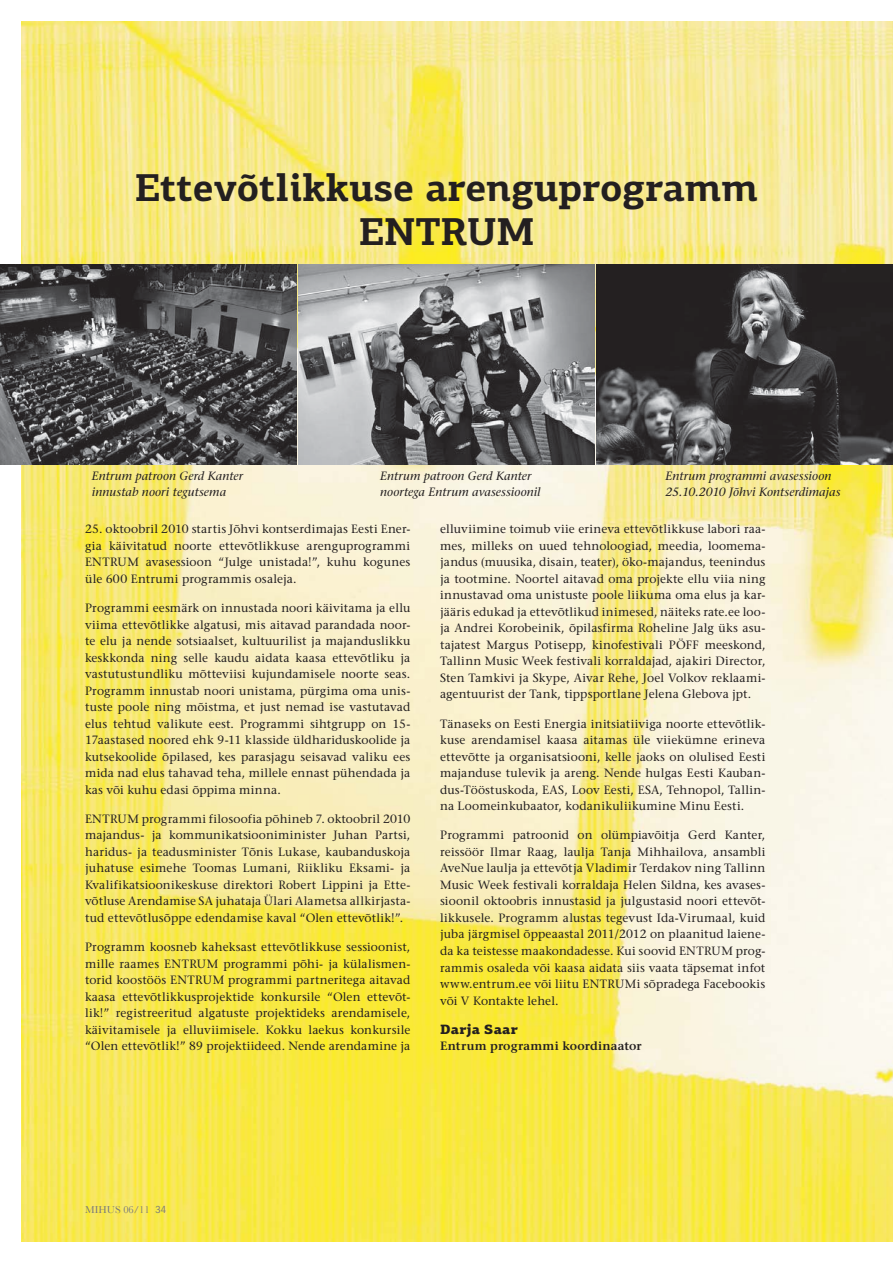
<style>
.page{position:relative;width:893px;height:1263px;background:#fff}
.page>*{position:absolute;margin:0;border:0;box-sizing:border-box;transform-origin:0 0}
.t1{font:700 39px/43.5px "PF Centro Slab Pro";color:#231f20;text-align:center}
.t2{font:900 13.5px "PF Centro Slab Pro";letter-spacing:.025em;color:#231f20}
.t3{font:12px/16.5px "Stone Serif";letter-spacing:.015em;color:#231f20;text-align:justify}
.t4{font:italic 12px/16.5px "Stone Serif";letter-spacing:.01em;color:#231f20}
.t5{font:600 12px "Stone Serif";letter-spacing:.015em;color:#231f20}
.t6{font:10.5px "Baskerville";color:#77787b}
.s1{font-family:"ITC Franklin Gothic Std";font-stretch:condensed}
</style>
<div class="page">
<img style="left:21px;top:21px;width:872px;height:1221px">
<img style="left:0;top:265px;width:296px;height:200px">
<img style="left:299px;top:265px;width:296px;height:200px">
<img style="left:597px;top:265px;width:296px;height:200px">
<h1 class="t1" style="left:135px;top:171px;width:625px">Ettevõtlikkuse arenguprogramm<br>ENTRUM</h1>
<p class="t4" style="left:92px;top:469px;width:153px">Entrum patroon Gerd Kanter innustab noori tegutsema</p>
<p class="t4" style="left:380px;top:469px;width:162px">Entrum patroon Gerd Kanter noortega Entrum avasessioonil</p>
<p class="t4" style="left:665px;top:469px;width:177px">Entrum programmi avasessioon<br>25.10.2010 Jõhvi Kontserdimajas</p>
<p class="t3" style="left:85px;top:522px;width:327px">25. oktoobril 2010 startis Jõhvi kontserdimajas Eesti Ener&shy;gia käivitatud noorte ettevõtlikkuse arenguprogrammi ENTRUM avasessioon “Julge unistada!”, kuhu kogunes üle 600 Entrumi programmis osaleja.</p>
<p class="t3" style="left:85px;top:601px;width:327px">Programmi eesmärk on innustada noori käivitama ja ellu viima ettevõtlikke algatusi, mis aitavad parandada noor&shy;te elu ja nende sotsiaalset, kultuurilist ja majanduslikku keskkonda ning selle kaudu aidata kaasa ettevõtliku ja vastutustundliku mõtteviisi kujundamisele noorte seas.<br>Programm innustab noori unistama, pürgima oma unis&shy;tuste poole ning mõistma, et just nemad ise vastutavad elus tehtud valikute eest. Programmi sihtgrupp on 15- 17aastased noored ehk 9-11 klasside üldhariduskoolide ja kutsekoolide õpilased, kes parasjagu seisavad valiku ees mida nad elus tahavad teha, millele ennast pühendada ja kas või kuhu edasi õppima minna.</p>
<p class="t3" style="left:85px;top:812px;width:327px">ENTRUM programmi filosoofia põhineb 7. oktoobril 2010 majandus- ja kommunikatsiooniminister Juhan Partsi, haridus- ja teadusminister Tõnis Lukase, kaubanduskoja juhatuse esimehe Toomas Lumani, Riikliku Eksami- ja Kvalifikatsioonikeskuse direktori Robert Lippini ja Ette&shy;võtluse Arendamise SA juhataja Ülari Alametsa allkirjasta&shy;tud ettevõtlusõppe edendamise kaval “Olen ettevõtlik!”.</p>
<p class="t3" style="left:85px;top:940px;width:327px">Programm koosneb kaheksast ettevõtlikkuse sessioonist, mille raames ENTRUM programmi põhi- ja külalismen&shy;torid koostöös ENTRUM programmi partneritega aitavad kaasa ettevõtlikkusprojektide konkursile “Olen ettevõt&shy;lik!” registreeritud algatuste projektideks arendamisele, käivitamisele ja elluviimisele. Kokku laekus konkursile “Olen ettevõtlik!” 89 projektiideed. Nende arendamine ja</p>
<p class="t3" style="left:440px;top:522px;width:327px">elluviimine toimub viie erineva ettevõtlikkuse labori raa&shy;mes, milleks on uued tehnoloogiad, meedia, loomema&shy;jandus (muusika, disain, teater), öko-majandus, teenindus ja tootmine. Noortel aitavad oma projekte ellu viia ning innustavad oma unistuste poole liikuma oma elus ja kar&shy;jääris edukad ja ettevõtlikud inimesed, näiteks rate.ee loo&shy;ja Andrei Korobeinik, õpilasfirma Roheline Jalg üks asu&shy;tajatest Margus Potisepp, kinofestivali PÖFF meeskond, Tallinn Music Week festivali korraldajad, ajakiri Director, Sten Tamkivi ja Skype, Aivar Rehe, Joel Volkov reklaami&shy;agentuurist der Tank, tippsportlane Jelena Glebova jpt.</p>
<p class="t3" style="left:440px;top:716px;width:327px">Tänaseks on Eesti Energia initsiatiiviga noorte ettevõtlik&shy;kuse arendamisel kaasa aitamas üle viiekümne erineva ettevõtte ja organisatsiooni, kelle jaoks on olulised Eesti majanduse tulevik ja areng. Nende hulgas Eesti Kauban&shy;dus-Tööstuskoda, EAS, Loov Eesti, ESA, Tehnopol, Tallin&shy;na Loomeinkubaator, kodanikuliikumine Minu Eesti.</p>
<p class="t3" style="left:440px;top:828px;width:327px">Programmi patroonid on olümpiavõitja Gerd Kanter, reissöör Ilmar Raag, laulja Tanja Mihhailova, ansambli AveNue laulja ja ettevõtja Vladimir Terdakov ning Tallinn Music Week festivali korraldaja Helen Sildna, kes avases&shy;sioonil oktoobris innustasid ja julgustasid noori ettevõt&shy;likkusele. Programm alustas tegevust Ida-Virumaal, kuid juba järgmisel õppeaastal 2011/2012 on plaanitud laiene&shy;da ka teistesse maakondadesse. Kui soovid ENTRUM prog&shy;rammis osaleda või kaasa aidata siis vaata täpsemat infot www.entrum.ee või liitu ENTRUMi sõpradega Facebookis või V Kontakte lehel.</p>
<p class="t2" style="left:440px;top:1022px;width:79px">Darja Saar</p>
<p class="t5" style="left:440px;top:1041px;width:203px">Entrum programmi koordinaator</p>
<p class="t6" style="left:85px;top:1203px;width:83px">MIHUS 06/11 <span class="s1">34</span></p>
</div>
